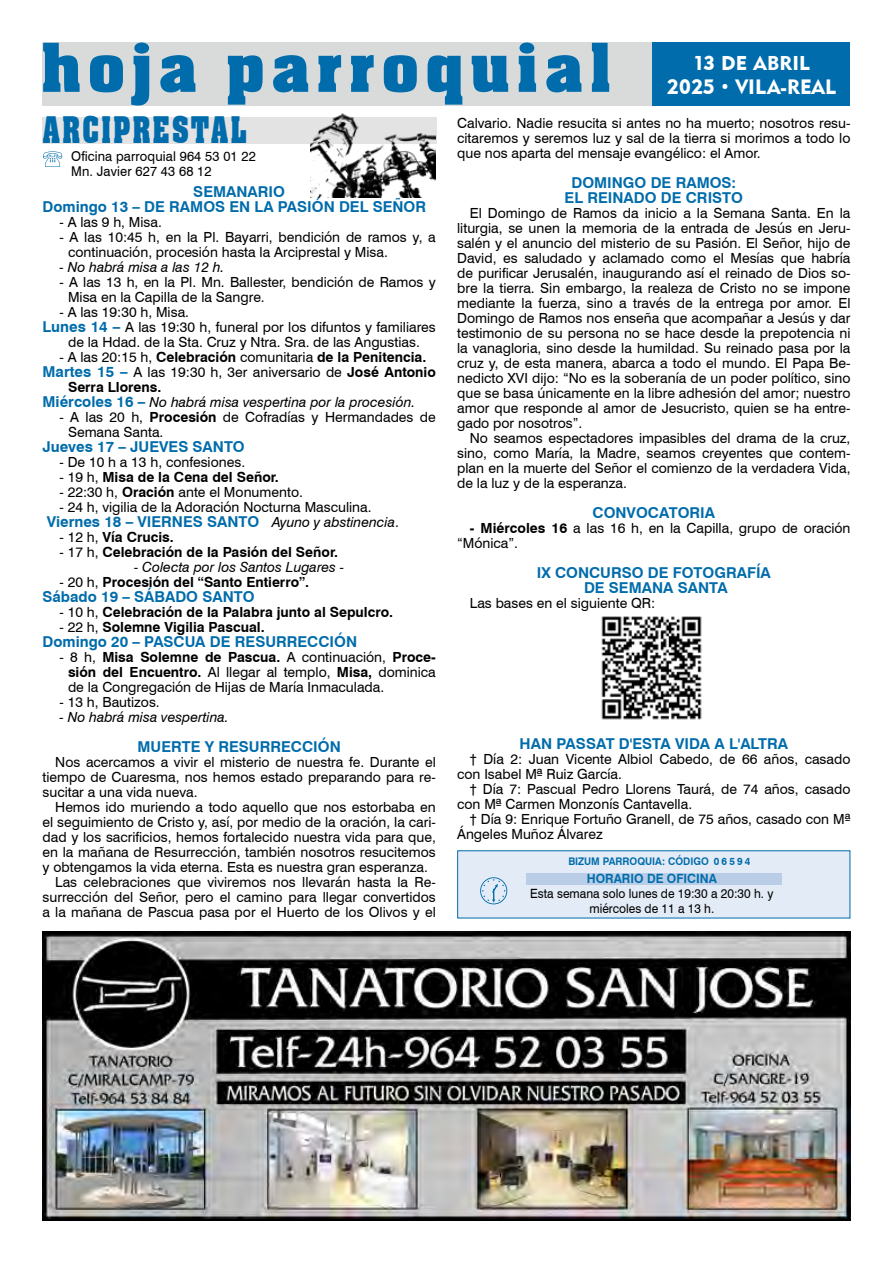
<style>
.page{position:relative;width:893px;height:1263px;background:#fff}
.page>*{position:absolute;margin:0;border:0;box-sizing:border-box;transform-origin:0 0}
.t1{font:700 66px "Aachen BT";letter-spacing:.075em;color:#006cab}
.t2{font:700 35.7px "Aachen BT";letter-spacing:.065em;color:#006cab;scale:.76 1}
.t3{font:20.7px "Geometric 415 BT Black A";color:#fff}
.t4{font:19.95px "Geometric 415 BT Black A";letter-spacing:.005em;color:#fff}
.t5{font:700 15px/15px "Swiss 721 BT";color:#006cab;text-align:center}
.t6{font:13.95px/15px "Swiss 721 BT";color:#000}
.t7{font:700 13.95px "Swiss 721 BT";color:#000}
.t8{font:italic 13.95px "Swiss 721 BT";color:#000}
.t9{font:13.5px/14.2px "Swiss 721 BT";letter-spacing:.01em;color:#000;scale:.96 1}
.t10{font:12.75px/15px "Swiss 721 BT";color:#000;text-align:center;scale:.94 1}
.t11{font:700 12.75px "Swiss 721 BT";color:#006cab;scale:.94 1}
.t12{font:700 10.5px "Swiss 721 BT";color:#006cab;scale:.94 1}
.t13{font:700 7.35px "Calibri";color:#000}
.s1{font-size:30px}
.s2{font-weight:700}
.s3{font-weight:700;font-size:15px;color:#006cab}
.s4{font-weight:400}
.s5{font-weight:700;font-style:normal;font-size:15px;color:#006cab}
.s6{font-weight:400;font-style:italic;font-size:13.95px;color:#000}
.s7{font-weight:400;font-size:13.95px;color:#000}
</style>
<div class="page">
<img style="left:43px;top:931px;width:807px;height:289px">
<div style="left:42px;top:118px;width:394px;height:26px;background:#e3e3e4"></div>
<svg style="left:43px;top:151px;width:19px;height:16px"></svg>
<div style="left:42px;top:43px;width:625px;height:63px;background:#d9dbdb"></div>
<div style="left:652px;top:43px;width:198px;height:63px;background:#006cab"></div>
<div style="left:457px;top:850px;width:393px;height:68px;background:#e3ebf6"></div>
<div style="left:526px;top:873px;width:255px;height:11px;background:#b9cde7"></div>
<svg style="left:480px;top:877px;width:27px;height:27px"></svg>
<img style="left:311px;top:113px;width:125px;height:85px">
<img style="left:601px;top:616px;width:101px;height:104px">
<h1 class="t1" style="left:40px;top:26px;width:573px">hoja parroquial</h1>
<h3 class="t4" style="left:693px;top:50px;width:118px">13 DE ABRIL</h3>
<h3 class="t3" style="left:667px;top:74px;width:170px">2025 <span class="s1">·</span> VILA-REAL</h3>
<p class="t6" style="left:457px;top:115px;width:395px;text-align:justify">Calvario. Nadie resucita si antes no ha muerto; nosotros resu&shy;citaremos y seremos luz y sal de la tierra si morimos a todo lo que nos aparta del mensaje evangélico: el Amor.</p>
<p class="t5" style="left:565px;top:175px;width:180px">DOMINGO DE RAMOS:<br>EL REINADO DE CRISTO</p>
<p class="t6" style="left:457px;top:205px;width:395px;text-align:justify;text-indent:13px">El Domingo de Ramos da inicio a la Semana Santa. En la liturgia, se unen la memoria de la entrada de Jesús en Jeru&shy;salén y el anuncio del misterio de su Pasión. El Señor, hijo de David, es saludado y aclamado como el Mesías que habría de purificar Jerusalén, inaugurando así el reinado de Dios so&shy;bre la tierra. Sin embargo, la realeza de Cristo no se impone mediante la fuerza, sino a través de la entrega por amor. El Domingo de Ramos nos enseña que acompañar a Jesús y dar testimonio de su persona no se hace desde la prepotencia ni la vanagloria, sino desde la humildad. Su reinado pasa por la cruz y, de esta manera, abarca a todo el mundo. El Papa Be&shy;nedicto XVI dijo: “No es la soberanía de un poder político, sino que se basa únicamente en la libre adhesión del amor; nuestro amor que responde al amor de Jesucristo, quien se ha entre&shy;gado por nosotros”.</p>
<p class="t6" style="left:457px;top:430px;width:395px;text-align:justify;text-indent:13px">No seamos espectadores impasibles del drama de la cruz, sino, como María, la Madre, seamos creyentes que contem&shy;plan en la muerte del Señor el comienzo de la verdadera Vida, de la luz y de la esperanza.</p>
<p class="t5" style="left:592px;top:505px;width:124px">CONVOCATORIA</p>
<p class="t6" style="left:457px;top:520px;width:395px;text-indent:13px"><span class="s2">- Miércoles 16</span> a las 16 h, en la Capilla, grupo de oración “Mónica”.</p>
<p class="t5" style="left:537px;top:565px;width:236px">IX CONCURSO DE FOTOGRAFÍA<br>DE SEMANA SANTA</p>
<p class="t6" style="left:470px;top:595px;width:187px">Las bases en el siguiente QR:</p>
<h2 class="t2" style="left:42px;top:108px;width:271px">ARCIPRESTAL</h2>
<p class="t9" style="left:71px;top:149px;width:194px">Oficina parroquial 964 53 01 22<br>Mn. Javier 627 43 68 12</p>
<p class="t5" style="left:43px;top:184px;width:385px;text-align:left;text-indent:151px">SEMANARIO<br>Domingo 13 – DE RAMOS EN LA PASIÓN DEL SEÑOR</p>
<p class="t6" style="left:60px;top:214px;width:104px">- A las 9 h, Misa.</p>
<p class="t6" style="left:68px;top:229px;width:369px;text-indent:-9px">- A las 10:45 h, en la Pl. Bayarri, bendición de ramos y, a continuación, procesión hasta la Arciprestal y Misa.</p>
<p class="t8" style="left:60px;top:259px;width:166px">- No habrá misa a las 12 h.</p>
<p class="t6" style="left:68px;top:274px;width:369px;text-indent:-9px">- A las 13 h, en la Pl. Mn. Ballester, bendición de Ramos y<br>Misa en la Capilla de la Sangre.</p>
<p class="t6" style="left:60px;top:304px;width:131px">- A las 19:30 h, Misa.</p>
<p class="t6" style="left:43px;top:319px;width:395px"><span class="s3">Lunes 14 –</span> A las 19:30 h, funeral por los difuntos y familiares</p>
<p class="t6" style="left:68px;top:334px;width:353px">de la Hdad. de la Sta. Cruz y Ntra. Sra. de las Angustias.</p>
<p class="t7" style="left:60px;top:347px;width:368px"><span class="s4">- A las 20:15 h,</span> Celebración <span class="s4">comunitaria</span> de la Penitencia.</p>
<p class="t6" style="left:43px;top:364px;width:395px"><span class="s3">Martes 15 –</span> A las 19:30 h, 3er aniversario de <span class="s2">José Antonio</span></p>
<p class="t7" style="left:68px;top:377px;width:95px">Serra Llorens.</p>
<p class="t8" style="left:43px;top:394px;width:374px"><span class="s5">Miércoles 16 –</span> No habrá misa vespertina por la procesión.</p>
<p class="t6" style="left:68px;top:409px;width:369px;text-indent:-9px">- A las 20 h, <span class="s2">Procesión</span> de Cofradías y Hermandades de<br>Semana Santa.</p>
<p class="t5" style="left:43px;top:439px;width:204px">Jueves 17 – JUEVES SANTO</p>
<p class="t6" style="left:60px;top:454px;width:187px">- De 10 h a 13 h, confesiones.</p>
<p class="t7" style="left:60px;top:467px;width:221px"><span class="s4">- 19 h,</span> Misa de la Cena del Señor.</p>
<p class="t6" style="left:60px;top:484px;width:245px">- 22:30 h, <span class="s2">Oración</span> ante el Monumento.</p>
<p class="t6" style="left:60px;top:499px;width:314px">- 24 h, vigilia de la Adoración Nocturna Masculina.</p>
<p class="t5" style="left:47px;top:514px;width:354px">Viernes 18 – VIERNES SANTO <span class="s6">Ayuno y abstinencia</span><span class="s7">.</span></p>
<p class="t7" style="left:60px;top:527px;width:116px"><span class="s4">- 12 h,</span> Vía Crucis.</p>
<p class="t7" style="left:60px;top:542px;width:280px"><span class="s4">- 17 h,</span> Celebración de la Pasión del Señor.</p>
<p class="t8" style="left:134px;top:559px;width:212px">- Colecta por los Santos Lugares -</p>
<p class="t7" style="left:60px;top:572px;width:251px"><span class="s4">- 20 h,</span> Procesión del “Santo Entierro”.</p>
<p class="t5" style="left:43px;top:589px;width:213px">Sábado 19 – SÁBADO SANTO</p>
<p class="t7" style="left:60px;top:602px;width:335px"><span class="s4">- 10 h,</span> Celebración de la Palabra junto al Sepulcro.</p>
<p class="t7" style="left:60px;top:617px;width:207px"><span class="s4">- 22 h,</span> Solemne Vigilia Pascual.</p>
<p class="t5" style="left:43px;top:634px;width:316px">Domingo 20 – PASCUA DE RESURRECCIÓN</p>
<p class="t6" style="left:68px;top:649px;width:369px;text-align:justify;text-indent:-9px">- 8 h, <span class="s2">Misa Solemne de Pascua.</span> A continuación, <span class="s2">Proce&shy;sión del Encuentro.</span> Al llegar al templo, <span class="s2">Misa,</span> dominica de la Congregación de Hijas de María Inmaculada.</p>
<p class="t6" style="left:60px;top:694px;width:102px">- 13 h, Bautizos.</p>
<p class="t8" style="left:60px;top:709px;width:171px">- No habrá misa vespertina.</p>
<p class="t5" style="left:138px;top:739px;width:205px">MUERTE Y RESURRECCIÓN</p>
<p class="t6" style="left:43px;top:754px;width:395px;text-align:justify;text-indent:13px">Nos acercamos a vivir el misterio de nuestra fe. Durante el tiempo de Cuaresma, nos hemos estado preparando para re&shy;sucitar a una vida nueva.</p>
<p class="t6" style="left:55px;top:799px;width:382px">Hemos ido muriendo a todo aquello que nos estorbaba en</p>
<p class="t6" style="left:43px;top:814px;width:395px">el seguimiento de Cristo y, así, por medio de la oración, la cari-</p>
<p class="t6" style="left:43px;top:829px;width:395px">dad y los sacrificios, hemos fortalecido nuestra vida para que,</p>
<p class="t6" style="left:43px;top:844px;width:395px">en la mañana de Resurrección, también nosotros resucitemos</p>
<p class="t6" style="left:43px;top:859px;width:387px">y obtengamos la vida eterna. Esta es nuestra gran esperanza.</p>
<p class="t6" style="left:55px;top:874px;width:382px">Las celebraciones que viviremos nos llevarán hasta la Re-</p>
<p class="t6" style="left:43px;top:889px;width:395px">surrección del Señor, pero el camino para llegar convertidos</p>
<p class="t6" style="left:43px;top:904px;width:395px">a la mañana de Pascua pasa por el Huerto de los Olivos y el</p>
<p class="t5" style="left:520px;top:736px;width:270px">HAN PASSAT D'ESTA VIDA A L'ALTRA</p>
<p class="t6" style="left:457px;top:751px;width:395px;text-indent:13px">† Día 2: Juan Vicente Albiol Cabedo, de 66 años, casado con Isabel Mª Ruiz García.</p>
<p class="t6" style="left:457px;top:781px;width:395px;text-indent:13px">† Día 7: Pascual Pedro Llorens Taurá, de 74 años, casado con Mª Carmen Monzonís Cantavella.</p>
<p class="t6" style="left:457px;top:811px;width:395px;text-indent:13px">† Día 9: Enrique Fortuño Granell, de 75 años, casado con Mª<br>Ángeles Muñoz Álvarez</p>
<p class="t13" style="left:605px;top:752px;width:93px">IX CONCURSO DE FOTOGRAFÍA</p>
<p class="t12" style="left:568px;top:854px;width:195px">BIZUM PARROQUIA: CÓDIGO 0 6 5 9 4</p>
<p class="t11" style="left:587px;top:870px;width:140px">HORARIO DE OFICINA</p>
<p class="t10" style="left:530px;top:885px;width:260px">Esta semana solo lunes de 19:30 a 20:30 h. y miércoles de 11 a 13 h.</p>
</div>
